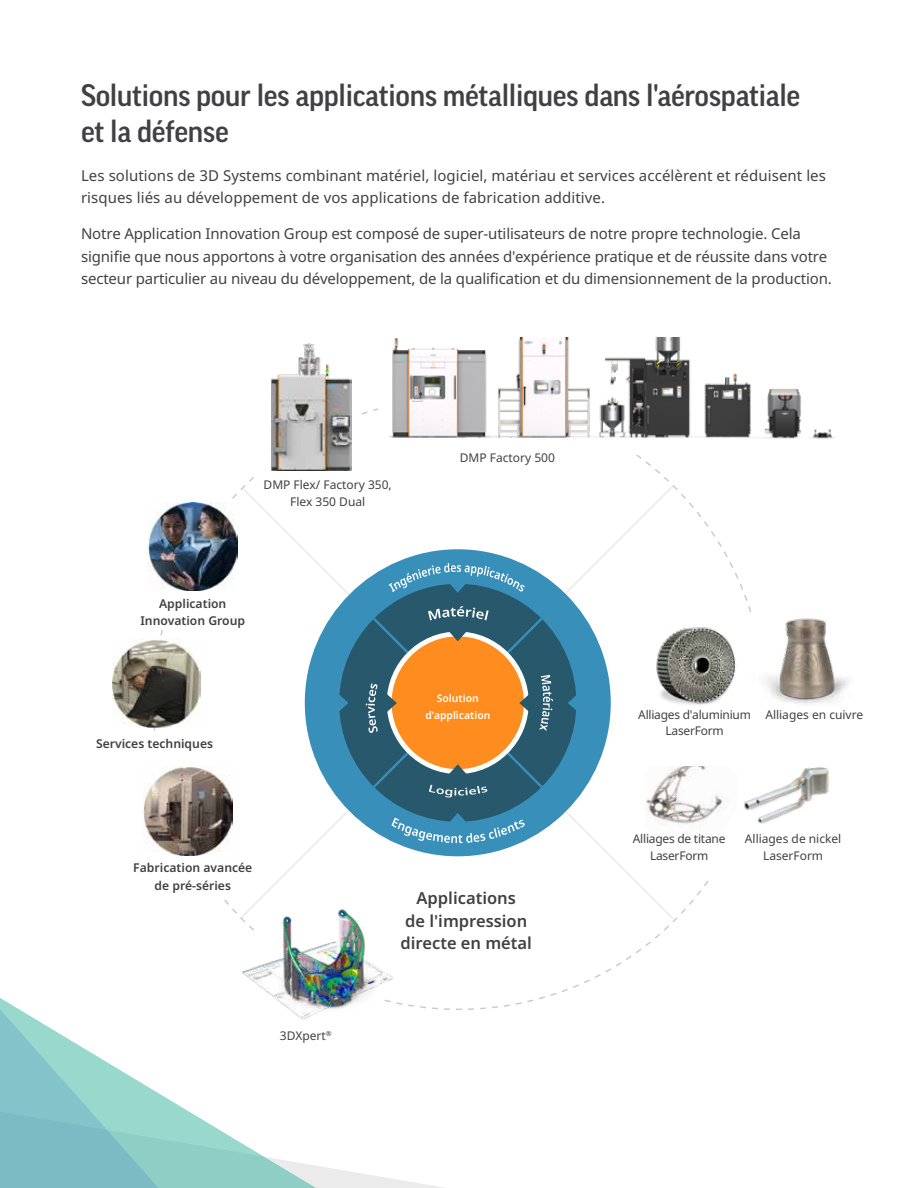
<style>
.page{position:relative;width:918px;height:1188px;background:#fff}
.page>*{position:absolute;margin:0;border:0;box-sizing:border-box;transform-origin:0 0}
.t1{font:500 30px/36px "Good Pro";letter-spacing:-.01em;color:#414042}
.t2{font:600 16.5px/22.5px "Noto Sans";color:#414042;text-align:center}
.t3{font:15px/22.5px "Noto Sans";letter-spacing:-.01em;color:#414042}
.t4{font:600 12.15px/17.5px "Noto Sans";color:#414042;text-align:center}
.t5{font:12px/16.5px "Noto Sans";color:#414042;text-align:center}
.t6{font:12px/16.5px "Noto Sans";letter-spacing:-.02em;color:#414042;text-align:center}
.t7{font:600 10.5px/17px "Noto Sans";color:#fff;text-align:center}
</style>
<div class="page">
<svg style="left:153px;top:408px;width:598px;height:602px"></svg>
<div style="left:305px;top:549px;width:306px;height:307px;background:#388fb9;border-radius:50%"></div>
<div style="left:339px;top:584px;width:237px;height:238px;background:#28586c;border-radius:50%"></div>
<svg style="left:339px;top:685px;width:9px;height:35px"></svg>
<svg style="left:568px;top:685px;width:8px;height:35px"></svg>
<svg style="left:389px;top:563px;width:136px;height:30px"></svg>
<svg style="left:391px;top:813px;width:134px;height:30px"></svg>
<svg style="left:364px;top:606px;width:189px;height:192px"></svg>
<svg style="left:194px;top:949px;width:188px;height:239px"></svg>
<svg style="left:0;top:949px;width:194px;height:239px"></svg>
<img style="left:655px;top:620px;width:90px;height:86px">
<img style="left:737px;top:765px;width:92px;height:66px">
<img style="left:379px;top:338px;width:455px;height:116px">
<div style="left:736px;top:831px;width:114px;height:59px;background:#fff"></div>
<div style="left:645px;top:757px;width:92px;height:121px;background:#fff"></div>
<img style="left:645px;top:766px;width:78px;height:59px">
<div style="left:257px;top:325px;width:102px;height:151px;background:#fff"></div>
<img style="left:272px;top:343px;width:80px;height:127px">
<img style="left:238px;top:902px;width:157px;height:124px">
<div style="left:134px;top:590px;width:117px;height:39px;background:#fff"></div>
<div style="left:69px;top:735px;width:171px;height:42px;background:#fff"></div>
<div style="left:133px;top:848px;width:120px;height:52px;background:#fff"></div>
<div style="left:139px;top:767px;width:100px;height:88px;background:#fff"></div>
<img style="left:144px;top:767px;width:89px;height:88px">
<div style="left:143px;top:502px;width:101px;height:88px;background:#fff"></div>
<img style="left:148px;top:502px;width:89px;height:88px">
<div style="left:108px;top:639px;width:98px;height:89px;background:#fff"></div>
<img style="left:113px;top:639px;width:88px;height:89px">
<img style="left:765px;top:618px;width:84px;height:86px">
<div style="left:633px;top:706px;width:123px;height:59px;background:#fff"></div>
<h1 class="t1" style="left:81px;top:77px;width:721px">Solutions pour les applications métalliques dans l'aérospatiale et la défense</h1>
<p class="t3" style="left:81px;top:164px;width:747px">Les solutions de 3D Systems combinant matériel, logiciel, matériau et services accélèrent et réduisent les risques liés au développement de vos applications de fabrication additive.</p>
<p class="t3" style="left:81px;top:222px;width:752px">Notre Application Innovation Group est composé de super-utilisateurs de notre propre technologie. Cela signifie que nous apportons à votre organisation des années d'expérience pratique et de réussite dans votre secteur particulier au niveau du développement, de la qualification et du dimensionnement de la production.</p>
<p class="t5" style="left:264px;top:476px;width:130px">DMP Flex/ Factory 350,<br>Flex 350 Dual</p>
<p class="t5" style="left:460px;top:449px;width:97px">DMP Factory 500</p>
<p class="t4" style="left:140px;top:595px;width:106px">Application<br>Innovation Group</p>
<p class="t4" style="left:96px;top:735px;width:119px">Services techniques</p>
<p class="t7" style="left:425px;top:690px;width:67px">Solution d'application</p>
<p class="t4" style="left:133px;top:859px;width:121px">Fabrication avancée de pré-séries</p>
<p class="t5" style="left:280px;top:1027px;width:53px">3DXpert<sup>®</sup></p>
<p class="t2" style="left:401px;top:887px;width:133px">Applications<br>de l'impression directe en métal</p>
<p class="t6" style="left:638px;top:706px;width:114px">Alliages d'aluminium<br>LaserForm</p>
<p class="t5" style="left:765px;top:706px;width:99px">Alliages en cuivre</p>
<p class="t6" style="left:633px;top:831px;width:94px">Alliages de titane<br>LaserForm</p>
<p class="t5" style="left:745px;top:831px;width:98px">Alliages de nickel<br>LaserForm</p>
</div>
